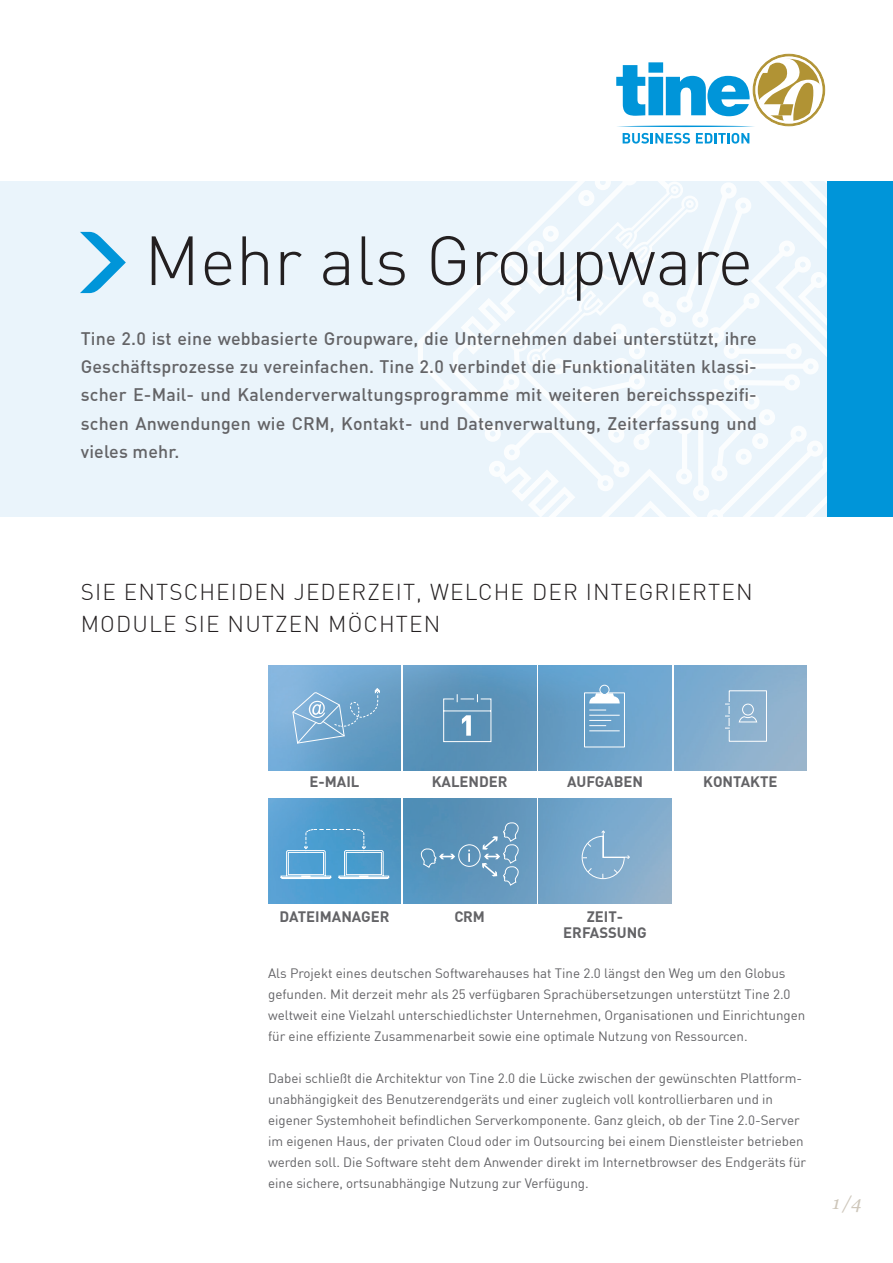
<style>
.page{position:relative;width:893px;height:1263px;background:#fff}
.page>*{position:absolute;margin:0;border:0;box-sizing:border-box;transform-origin:0 0}
.t1{font:300 68.25px "DIN";color:#231f20}
.t2{font:300 22.5px/31.5px "DIN";letter-spacing:.05em;color:#231f20}
.t3{font:italic 18px "Georgia";color:#cec7bb}
.t4{font:500 17.85px/28.2px "DIN";letter-spacing:.01em;color:#636366;text-align:justify}
.t5{font:700 14.85px/16.4px "DIN";color:#636366;text-align:center}
.t6{font:13.35px/21px "DIN";letter-spacing:-.005em;color:#636366}
</style>
<div class="page">
<div style="left:0;top:181px;width:893px;height:336px;background:#eaf4fb"></div>
<svg style="left:80px;top:232px;width:46px;height:61px"></svg>
<img style="left:268px;top:798px;width:133px;height:106px">
<img style="left:403px;top:798px;width:133px;height:106px">
<img style="left:539px;top:798px;width:132px;height:106px">
<img style="left:268px;top:665px;width:133px;height:106px">
<img style="left:403px;top:665px;width:133px;height:106px">
<img style="left:539px;top:665px;width:132px;height:106px">
<svg style="left:584px;top:685px;width:41px;height:63px;background:#89b5d5"></svg>
<hr style="left:589px;top:730px;width:31px;height:1px;background:#fff">
<svg style="left:724px;top:690px;width:43px;height:52px;background:#96b8d3"></svg>
<svg style="left:418px;top:310px;width:32px;height:85px"></svg>
<svg style="left:450px;top:181px;width:377px;height:336px"></svg>
<div style="left:827px;top:181px;width:66px;height:336px;background:#0095d9"></div>
<svg style="left:292px;top:688px;width:87px;height:56px;background:#7cadd1"></svg>
<svg style="left:443px;top:693px;width:49px;height:49px;background:#709fc0"></svg>
<svg style="left:421px;top:822px;width:98px;height:64px;background:#689bbf"></svg>
<svg style="left:581px;top:830px;width:49px;height:49px;background:#87b1d1"></svg>
<svg style="left:280px;top:829px;width:109px;height:50px;background:#66a9d4"></svg>
<svg style="left:616px;top:54px;width:209px;height:90px"></svg>
<h1 class="t1" style="left:144px;top:218px;width:611px">Mehr als Groupware</h1>
<p class="t4" style="left:81px;top:324px;width:678px">Tine 2.0 ist eine webbasierte Groupware, die Unternehmen dabei unterstützt, ihre Geschäftsprozesse zu vereinfachen. Tine 2.0 verbindet die Funktionalitäten klassi&shy;scher E-Mail- und Kalenderverwaltungsprogramme mit weiteren bereichsspezifi&shy;schen Anwendungen wie CRM, Kontakt- und Datenverwaltung, Zeiterfassung und vieles mehr.</p>
<h2 class="t2" style="left:81px;top:576px;width:673px">SIE ENTSCHEIDEN JEDERZEIT, WELCHE DER INTEGRIERTEN<br>MODULE SIE NUTZEN MÖCHTEN</h2>
<p class="t5" style="left:310px;top:773px;width:51px">E-MAIL</p>
<p class="t5" style="left:703px;top:773px;width:76px">KONTAKTE</p>
<p class="t5" style="left:432px;top:773px;width:77px">KALENDER</p>
<p class="t5" style="left:567px;top:773px;width:77px">AUFGABEN</p>
<p class="t5" style="left:280px;top:908px;width:111px">DATEIMANAGER</p>
<p class="t5" style="left:455px;top:908px;width:32px">CRM</p>
<p class="t5" style="left:563px;top:908px;width:85px">ZEIT-<br>ERFASSUNG</p>
<p class="t6" style="left:268px;top:962px;width:539px">Als Projekt eines deutschen Softwarehauses hat Tine 2.0 längst den Weg um den Globus gefunden. Mit derzeit mehr als 25 verfügbaren Sprachübersetzungen unterstützt Tine 2.0 weltweit eine Vielzahl unterschiedlichster Unternehmen, Organisationen und Einrichtungen für eine effiziente Zusammenarbeit sowie eine optimale Nutzung von Ressourcen.</p>
<p class="t6" style="left:268px;top:1067px;width:540px">Dabei schließt die Architektur von Tine 2.0 die Lücke zwischen der gewünschten Plattform&shy;unabhängigkeit des Benutzerendgeräts und einer zugleich voll kontrollierbaren und in eigener Systemhoheit befindlichen Serverkomponente. Ganz gleich, ob der Tine 2.0-Server im eigenen Haus, der privaten Cloud oder im Outsourcing bei einem Dienstleister betrieben werden soll. Die Software steht dem Anwender direkt im Internetbrowser des Endgeräts für eine sichere, ortsunabhängige Nutzung zur Verfügung.</p>
<h3 class="t3" style="left:832px;top:1190px;width:31px">1/4</h3>
</div>
